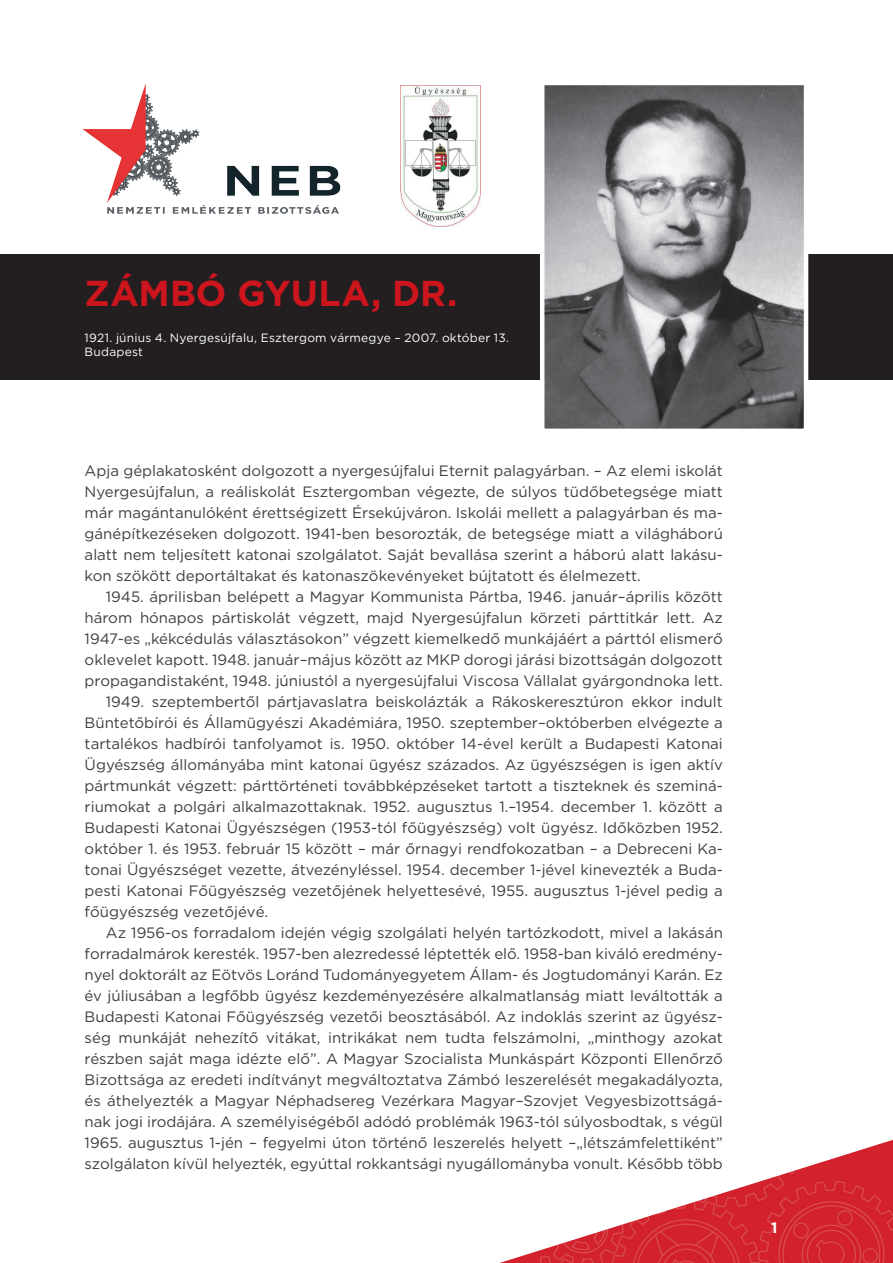
<style>
.page{position:relative;width:893px;height:1263px;background:#fff}
.page>*{position:absolute;margin:0;border:0;box-sizing:border-box;transform-origin:0 0}
.t1{font:700 36px "Gotham";letter-spacing:.005em;color:#cd151d}
.t2{font:15px/21px "Gotham";color:#3e3e3f;text-align:justify}
.t3{font:700 15px "Gotham";color:#fff}
.t4{font:12px/14.4px "Gotham";letter-spacing:.015em;color:#fff}
</style>
<div class="page">
<img style="left:500px;top:1140px;width:393px;height:123px">
<div style="left:0;top:254px;width:893px;height:125px;background:#231f20"></div>
<img style="left:82px;top:83px;width:259px;height:131px">
<img style="left:545px;top:86px;width:258px;height:342px">
<div style="left:540px;top:81px;width:268px;height:352px;border:4px solid #fff"></div>
<img style="left:401px;top:85px;width:80px;height:142px">
<h1 class="t1" style="left:85px;top:269px;width:374px">ZÁMBÓ GYULA, DR.</h1>
<p class="t4" style="left:85px;top:330px;width:426px">1921. június 4. Nyergesújfalu, Esztergom vármegye – 2007. október 13.<br>Budapest</p>
<p class="t2" style="left:85px;top:460px;width:640px">Apja géplakatosként dolgozott a nyergesújfalui Eternit palagyárban. – Az elemi iskolát Nyergesújfalun, a reáliskolát Esztergomban végezte, de súlyos tüdőbetegsége miatt már magántanulóként érettségizett Érsekújváron. Iskolái mellett a palagyárban és ma&shy;gánépítkezéseken dolgozott. 1941-ben besorozták, de betegsége miatt a világháború alatt nem teljesített katonai szolgálatot. Saját bevallása szerint a háború alatt lakásu&shy;kon szökött deportáltakat és katonaszökevényeket bújtatott és élelmezett.</p>
<p class="t2" style="left:106px;top:586px;width:618px">1945. áprilisban belépett a Magyar Kommunista Pártba, 1946. január–április között</p>
<p class="t2" style="left:85px;top:607px;width:640px">három hónapos pártiskolát végzett, majd Nyergesújfalun körzeti párttitkár lett. Az</p>
<p class="t2" style="left:85px;top:628px;width:640px">1947-es „kékcédulás választásokon” végzett kiemelkedő munkájáért a párttól elismerő</p>
<p class="t2" style="left:85px;top:649px;width:640px">oklevelet kapott. 1948. január–május között az MKP dorogi járási bizottságán dolgozott</p>
<p class="t2" style="left:85px;top:670px;width:640px">propagandistaként, 1948. júniustól a nyergesújfalui Viscosa Vállalat gyárgondnoka lett.</p>
<p class="t2" style="left:106px;top:691px;width:618px">1949. szeptembertől pártjavaslatra beiskolázták a Rákoskeresztúron ekkor indult</p>
<p class="t2" style="left:85px;top:712px;width:640px">Büntetőbírói és Államügyészi Akadémiára, 1950. szeptember–októberben elvégezte a</p>
<p class="t2" style="left:85px;top:733px;width:640px">tartalékos hadbírói tanfolyamot is. 1950. október 14-ével került a Budapesti Katonai</p>
<p class="t2" style="left:85px;top:754px;width:640px">Ügyészség állományába mint katonai ügyész százados. Az ügyészségen is igen aktív</p>
<p class="t2" style="left:85px;top:775px;width:640px">pártmunkát végzett: párttörténeti továbbképzéseket tartott a tiszteknek és szeminá-</p>
<p class="t2" style="left:85px;top:796px;width:640px">riumokat a polgári alkalmazottaknak. 1952. augusztus 1.–1954. december 1. között a</p>
<p class="t2" style="left:85px;top:817px;width:640px">Budapesti Katonai Ügyészségen (1953-tól főügyészség) volt ügyész. Időközben 1952.</p>
<p class="t2" style="left:85px;top:838px;width:640px">október 1. és 1953. február 15 között – már őrnagyi rendfokozatban – a Debreceni Ka-</p>
<p class="t2" style="left:85px;top:859px;width:640px">tonai Ügyészséget vezette, átvezényléssel. 1954. december 1-jével kinevezték a Buda-</p>
<p class="t2" style="left:85px;top:880px;width:640px">pesti Katonai Főügyészség vezetőjének helyettesévé, 1955. augusztus 1-jével pedig a</p>
<p class="t2" style="left:85px;top:901px;width:185px">főügyészség vezetőjévé.</p>
<p class="t2" style="left:106px;top:922px;width:618px">Az 1956-os forradalom idején végig szolgálati helyén tartózkodott, mivel a lakásán</p>
<p class="t2" style="left:85px;top:943px;width:640px">forradalmárok keresték. 1957-ben alezredessé léptették elő. 1958-ban kiváló eredmén -</p>
<p class="t2" style="left:85px;top:964px;width:640px">nyel doktorált az Eötvös Loránd Tudományegyetem Állam- és Jogtudományi Karán. Ez</p>
<p class="t2" style="left:85px;top:985px;width:640px">év júliusában a legfőbb ügyész kezdeményezésére alkalmatlanság miatt leváltották a</p>
<p class="t2" style="left:85px;top:1006px;width:640px">Budapesti Katonai Főügyészség vezetői beosztásából. Az indoklás szerint az ügyész-</p>
<p class="t2" style="left:85px;top:1027px;width:640px">ség munkáját nehezítő vitákat, intrikákat nem tudta felszámolni, „minthogy azokat</p>
<p class="t2" style="left:85px;top:1048px;width:640px">részben saját maga idézte elő”. A Magyar Szocialista Munkáspárt Központi Ellenőrző</p>
<p class="t2" style="left:85px;top:1069px;width:640px">Bizottsága az eredeti indítványt megváltoztatva Zámbó leszerelését megakadályozta,</p>
<p class="t2" style="left:85px;top:1090px;width:640px">és áthelyezték a Magyar Néphadsereg Vezérkara Magyar–Szovjet Vegyesbizottságá-</p>
<p class="t2" style="left:85px;top:1111px;width:640px">nak jogi irodájára. A személyiségéből adódó problémák 1963-tól súlyosbodtak, s végül</p>
<p class="t2" style="left:85px;top:1132px;width:640px">1965. augusztus 1-jén – fegyelmi úton történő leszerelés helyett –„létszámfelettiként”</p>
<p class="t2" style="left:85px;top:1153px;width:640px">szolgálaton kívül helyezték, egyúttal rokkantsági nyugállományba vonult. Később több</p>
<p class="t3" style="left:771px;top:1218px;width:8px">1</p>
</div>
